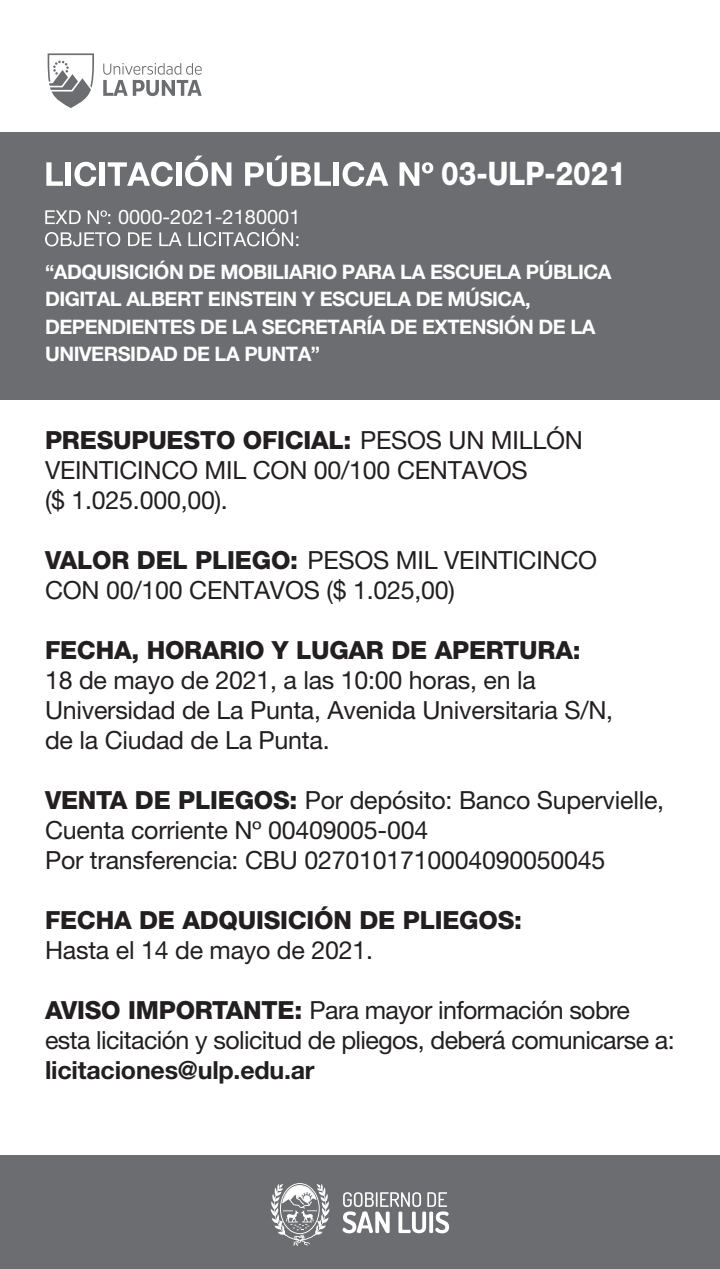
<style>
.page{position:relative;width:720px;height:1269px;background:#fff}
.page>*{position:absolute;margin:0;border:0;box-sizing:border-box;transform-origin:0 0}
.t1{font:800 32.5px "Helvetica Neue LT Std";color:#fff;scale:.86 1}
.t2{font:25px/30px "Helvetica Neue LT Std";letter-spacing:-.01em;color:#231f20}
.t3{font:800 25px "Helvetica Neue LT Std";letter-spacing:-.01em;color:#231f20}
.t4{font:700 25px "Helvetica Neue LT Std";letter-spacing:-.01em;color:#231f20}
.t5{font:700 20px/27.5px "Helvetica Neue LT Std";letter-spacing:-.025em;color:#fff}
.t6{font:20px "Helvetica Neue LT Std";color:#fff}
.s1{font-weight:800}
</style>
<div class="page">
<div style="left:0;top:132px;width:719px;height:268px;background:#6c6d70"></div>
<div style="left:0;top:1155px;width:719px;height:114px;background:#6c6d70"></div>
<svg style="left:48px;top:53px;width:46px;height:55px"></svg>
<svg style="left:103px;top:63px;width:98px;height:33px"></svg>
<svg style="left:342px;top:1192px;width:107px;height:41px"></svg>
<svg style="left:271px;top:1183px;width:58px;height:63px"></svg>
<svg style="left:45px;top:232px;width:75px;height:14px"></svg>
<svg style="left:128px;top:232px;width:23px;height:14px"></svg>
<svg style="left:159px;top:232px;width:22px;height:14px"></svg>
<svg style="left:188px;top:229px;width:110px;height:17px"></svg>
<svg style="left:45px;top:210px;width:36px;height:14px"></svg>
<svg style="left:88px;top:210px;width:22px;height:14px"></svg>
<svg style="left:46px;top:162px;width:17px;height:24px"></svg>
<div style="left:66px;top:162px;width:5px;height:24px;background:#fff"></div>
<svg style="left:74px;top:162px;width:22px;height:24px"></svg>
<div style="left:100px;top:162px;width:5px;height:24px;background:#fff"></div>
<svg style="left:108px;top:162px;width:65px;height:24px"></svg>
<div style="left:176px;top:162px;width:5px;height:24px;background:#fff"></div>
<svg style="left:185px;top:156px;width:46px;height:30px"></svg>
<svg style="left:245px;top:156px;width:86px;height:30px"></svg>
<div style="left:334px;top:162px;width:5px;height:24px;background:#fff"></div>
<svg style="left:342px;top:162px;width:46px;height:24px"></svg>
<svg style="left:399px;top:162px;width:34px;height:24px"></svg>
<p class="t6" style="left:118px;top:205px;width:184px">0000-2021-2180001</p>
<h1 class="t1" style="left:441px;top:154px;width:216px">03-ULP-2021</h1>
<p class="t5" style="left:45px;top:257px;width:568px">“ADQUISICIÓN DE MOBILIARIO PARA LA ESCUELA PÚBLICA DIGITAL ALBERT EINSTEIN Y ESCUELA DE MÚSICA, DEPENDIENTES DE LA SECRETARÍA DE EXTENSIÓN DE LA UNIVERSIDAD DE LA PUNTA”</p>
<p class="t2" style="left:45px;top:425px;width:539px"><span class="s1">PRESUPUESTO OFICIAL:</span> PESOS UN MILLÓN<br>VEINTICINCO MIL CON 00/100 CENTAVOS<br>($ 1.025.000,00).</p>
<p class="t2" style="left:45px;top:545px;width:553px"><span class="s1">VALOR DEL PLIEGO:</span> PESOS MIL VEINTICINCO<br>CON 00/100 CENTAVOS ($ 1.025,00)</p>
<p class="t3" style="left:45px;top:635px;width:537px">FECHA, HORARIO Y LUGAR DE APERTURA:</p>
<p class="t2" style="left:45px;top:665px;width:569px">18 de mayo de 2021, a las 10:00 horas, en la<br>Universidad de La Punta, Avenida Universitaria S/N, de la Ciudad de La Punta.</p>
<p class="t2" style="left:45px;top:785px;width:620px"><span class="s1">VENTA DE PLIEGOS:</span> Por depósito: Banco Supervielle,<br>Cuenta corriente Nº 00409005-004<br>Por transferencia: CBU 0270101710004090050045</p>
<p class="t3" style="left:45px;top:905px;width:478px">FECHA DE ADQUISICIÓN DE PLIEGOS:</p>
<p class="t2" style="left:45px;top:935px;width:329px">Hasta el 14 de mayo de 2021.</p>
<p class="t2" style="left:45px;top:995px;width:630px"><span class="s1">AVISO IMPORTANTE:</span> Para mayor información sobre esta licitación y solicitud de pliegos, deberá comunicarse a:</p>
<p class="t4" style="left:45px;top:1054px;width:271px">licitaciones@ulp.edu.ar</p>
</div>
